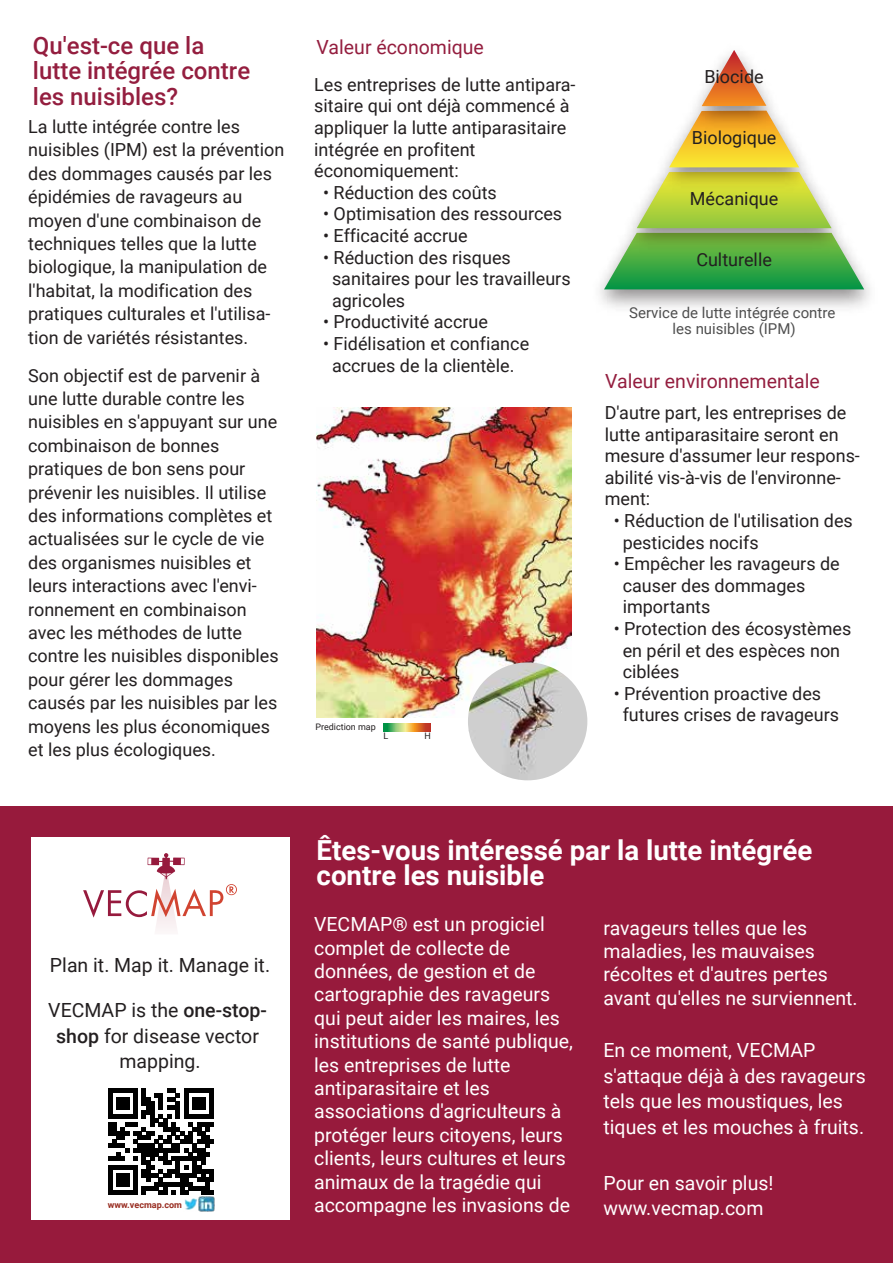
<style>
.page{position:relative;width:893px;height:1263px;background:#fff}
.page>*{position:absolute;margin:0;border:0;box-sizing:border-box;transform-origin:0 0}
.t1{font:700 27.6px/25.5px "Roboto";color:#fff}
.t2{font:500 24px/25.5px "Roboto";color:#941e3f}
.t3{font:19.5px/23.4px "Roboto";color:#fff}
.t4{font:19.5px/25.5px "Roboto";color:#231f20;text-align:center}
.t5{font:19.5px "Roboto";color:#941e3f}
.t6{font:18px/23.4px "Roboto";color:#231f20}
.t7{font:15px/16.5px "Roboto";color:#4f4f4f;text-align:center}
.t8{font:9px "Roboto";color:#231f20}
.t9{font:700 9px "Roboto";color:#982c20}
.s1{font-weight:500}
</style>
<div class="page">
<img style="left:317px;top:407px;width:254px;height:311px">
<svg style="left:383px;top:723px;width:47px;height:8px"></svg>
<div style="left:0;top:807px;width:893px;height:456px;background:#971a3c"></div>
<div style="left:31px;top:837px;width:258px;height:382px;background:#fff"></div>
<svg style="left:83px;top:853px;width:154px;height:76px"></svg>
<img style="left:599px;top:278px;width:271px;height:30px">
<svg style="left:604px;top:50px;width:260px;height:239px"></svg>
<img style="left:468px;top:662px;width:119px;height:118px">
<img style="left:184px;top:1196px;width:30px;height:16px">
<svg style="left:108px;top:1089px;width:106px;height:106px"></svg>
<h2 class="t2" style="left:33px;top:32px;width:219px">Qu'est-ce que la lutte intégrée contre les nuisibles?</h2>
<p class="t5" style="left:317px;top:33px;width:169px">Valeur économique</p>
<p class="t6" style="left:314px;top:73px;width:263px;line-height:21.6px">Les entreprises de lutte antipara&shy;sitaire qui ont déjà commencé à appliquer la lutte antiparasitaire intégrée en profitent économiquement:</p>
<p class="t6" style="left:323px;top:180px;width:175px">• Réduction des coûts</p>
<p class="t6" style="left:323px;top:202px;width:241px">• Optimisation des ressources</p>
<p class="t6" style="left:323px;top:223px;width:146px">• Efficacité accrue</p>
<p class="t6" style="left:332px;top:246px;width:240px;line-height:21.6px;text-indent:-9px">• Réduction des risques sanitaires pour les travailleurs agricoles</p>
<p class="t6" style="left:323px;top:310px;width:166px">• Productivité accrue</p>
<p class="t6" style="left:323px;top:332px;width:208px;line-height:21.6px;text-align:center">• Fidélisation et confiance accrues de la clientèle.</p>
<p class="t6" style="left:28px;top:114px;width:258px">La lutte intégrée contre les nuisibles (IPM) est la prévention des dommages causés par les épidémies de ravageurs au moyen d'une combinaison de techniques telles que la lutte biologique, la manipulation de l'habitat, la modification des pratiques culturales et l'utilisa&shy;tion de variétés résistantes.</p>
<p class="t6" style="left:28px;top:363px;width:252px">Son objectif est de parvenir à une lutte durable contre les nuisibles en s'appuyant sur une combinaison de bonnes pratiques de bon sens pour prévenir les nuisibles. Il utilise des informations complètes et actualisées sur le cycle de vie des organismes nuisibles et leurs interactions avec l'envi&shy;ronnement en combinaison avec les méthodes de lutte contre les nuisibles disponibles pour gérer les dommages causés par les nuisibles par les moyens les plus économiques et les plus écologiques.</p>
<p class="t8" style="left:315px;top:721px;width:62px">Prediction map</p>
<p class="t8" style="left:383px;top:730px;width:6px">L</p>
<p class="t8" style="left:424px;top:730px;width:8px">H</p>
<p class="t6" style="left:704px;top:65px;width:61px">Biocide</p>
<p class="t6" style="left:692px;top:126px;width:86px">Biologique</p>
<p class="t6" style="left:690px;top:187px;width:90px">Mécanique</p>
<p class="t6" style="left:696px;top:248px;width:77px">Culturelle</p>
<p class="t7" style="left:629px;top:303px;width:208px">Service de lutte intégrée contre les nuisibles (IPM)</p>
<p class="t5" style="left:605px;top:367px;width:216px">Valeur environnementale</p>
<p class="t6" style="left:605px;top:401px;width:257px;line-height:21.6px">D'autre part, les entreprises de lutte antiparasitaire seront en mesure d'assumer leur respons&shy;abilité vis-à-vis de l'environne&shy;ment:</p>
<p class="t6" style="left:623px;top:509px;width:232px;line-height:21.6px;text-indent:-9px">• Réduction de l'utilisation des pesticides nocifs</p>
<p class="t6" style="left:623px;top:552px;width:219px;line-height:21.6px;text-indent:-9px">• Empêcher les ravageurs de causer des dommages importants</p>
<p class="t6" style="left:623px;top:617px;width:230px;line-height:21.6px;text-indent:-9px">• Protection des écosystèmes en péril et des espèces non ciblées</p>
<p class="t6" style="left:623px;top:682px;width:218px;line-height:21.6px;text-indent:-9px">• Prévention proactive des futures crises de ravageurs</p>
<p class="t4" style="left:50px;top:951px;width:222px">Plan it. Map it. Manage it.</p>
<p class="t4" style="left:48px;top:996px;width:220px">VECMAP is the <span class="s1">one-stop&shy;shop</span> for disease vector mapping.</p>
<p class="t9" style="left:108px;top:1198px;width:76px">www.vecmap.com</p>
<h1 class="t1" style="left:317px;top:836px;width:497px">Êtes-vous intéressé par la lutte intégrée contre les nuisible</h1>
<p class="t3" style="left:603px;top:915px;width:256px">ravageurs telles que les maladies, les mauvaises récoltes et d'autres pertes avant qu'elles ne surviennent.</p>
<p class="t3" style="left:603px;top:1037px;width:264px;line-height:25.5px">En ce moment, VECMAP s'attaque déjà à des ravageurs tels que les moustiques, les tiques et les mouches à fruits.</p>
<p class="t3" style="left:603px;top:1169px;width:171px;line-height:25.5px">Pour en savoir plus! www.vecmap.com</p>
<p class="t3" style="left:314px;top:912px;width:260px">VECMAP® est un progiciel complet de collecte de données, de gestion et de cartographie des ravageurs qui peut aider les maires, les institutions de santé publique, les entreprises de lutte antiparasitaire et les associations d'agriculteurs à protéger leurs citoyens, leurs clients, leurs cultures et leurs animaux de la tragédie qui accompagne les invasions de</p>
</div>
